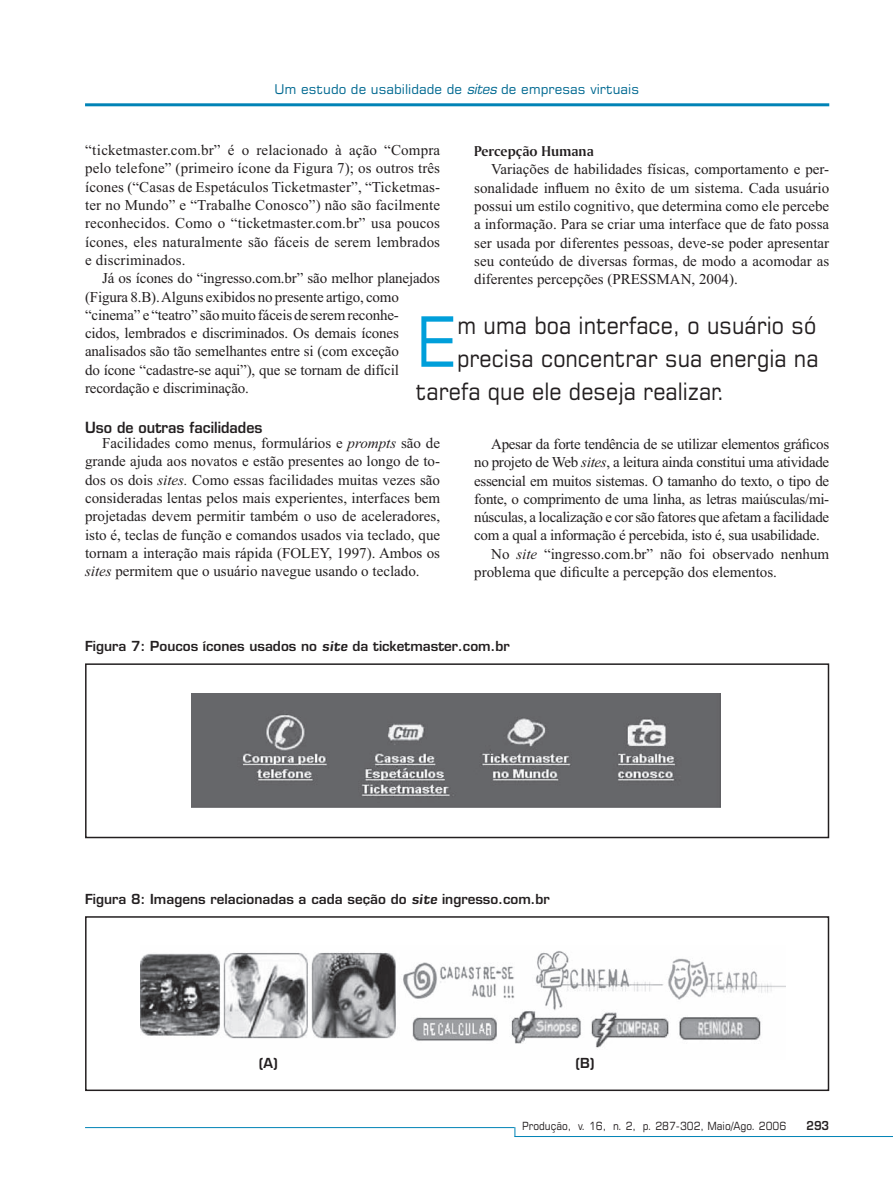
<style>
.page{position:relative;width:893px;height:1191px;background:#fff}
.page>*{position:absolute;margin:0;border:0;box-sizing:border-box;transform-origin:0 0}
.t1{font:69.3px "Square 721 BT";color:#009fda;scale:.9 1}
.t2{font:24px "Square 721 BT";color:#231f20;scale:.9 1}
.t3{font:15px/18.3px "Times";color:#231f20}
.t4{font:15px "Times";letter-spacing:-.02em;color:#231f20}
.t5{font:15px "Amerigo BT Bold A";color:#231f20}
.t6{font:13.5px "Square 721 Dm Normal";color:#231f20}
.t7{font:13.5px "Square 721 BT";color:#006991}
.t8{font:12px "Square 721 Dm Normal";color:#231f20;scale:.9 1}
.t9{font:11.25px "Square 721 BT";color:#231f20;scale:.9 1}
.s1{font-family:"Square 721 BT Italic"}
.s2{font-family:"Square 721 Dm Normal"}
.s3{font-style:italic}
.s4{font-family:"Square 721 Dm";font-style:italic}
</style>
<div class="page">
<hr style="left:85px;top:1127px;width:430px;height:1px;background:#0083b6">
<hr style="left:85px;top:103px;width:744px;height:3px;background:#0083b6">
<hr style="left:515px;top:1136px;width:378px;height:1px;background:#0083b6">
<img style="left:191px;top:693px;width:529px;height:114px">
<div style="left:85px;top:663px;width:744px;height:175px;border:2px solid #231f20"></div>
<img style="left:141px;top:951px;width:645px;height:97px">
<div style="left:85px;top:916px;width:744px;height:175px;border:2px solid #231f20"></div>
<p class="t7" style="left:274px;top:84px;width:366px">Um estudo de usabilidade de <span class="s1">sites</span> de empresas virtuais</p>
<p class="t3" style="left:85px;top:142px;width:357px">“ticketmaster.com.br” é o relacionado à ação “Compra</p>
<p class="t3" style="left:85px;top:161px;width:357px">pelo telefone” (primeiro ícone da Figura 7); os outros três</p>
<p class="t3" style="left:85px;top:179px;width:357px">ícones (“Casas de Espetáculos Ticketmaster”, “Ticketmas-</p>
<p class="t3" style="left:85px;top:197px;width:357px">ter no Mundo” e “Trabalhe Conosco”) não são facilmente</p>
<p class="t3" style="left:85px;top:215px;width:357px">reconhecidos. Como o “ticketmaster.com.br” usa poucos</p>
<p class="t3" style="left:85px;top:234px;width:357px">ícones, eles naturalmente são fáceis de serem lembrados</p>
<p class="t3" style="left:85px;top:252px;width:102px">e discriminados.</p>
<p class="t3" style="left:102px;top:270px;width:340px">Já os ícones do “ingresso.com.br” são melhor planejados</p>
<p class="t3" style="left:85px;top:289px;width:315px">(Figura 8.B). Alguns exibidos no presente artigo, como</p>
<p class="t3" style="left:85px;top:307px;width:315px">“cinema” e “teatro” são muito fáceis de serem reconhe-</p>
<p class="t3" style="left:85px;top:325px;width:315px">cidos, lembrados e discriminados. Os demais ícones</p>
<p class="t3" style="left:85px;top:344px;width:315px">analisados são tão semelhantes entre si (com exceção</p>
<p class="t3" style="left:85px;top:362px;width:315px">do ícone “cadastre-se aqui”), que se tornam de difícil</p>
<p class="t3" style="left:85px;top:380px;width:165px">recordação e discriminação.</p>
<p class="t3" style="left:102px;top:421px;width:340px;line-height:15.3px;text-indent:-17px"><span class="s2">Uso de outras facilidades<br></span>Facilidades como menus, formulários e <span class="s3">prompts</span> são de</p>
<p class="t3" style="left:85px;top:453px;width:357px;text-align:justify">grande ajuda aos novatos e estão presentes ao longo de to&shy;dos os dois <span class="s3">sites.</span> Como essas facilidades muitas vezes são consideradas lentas pelos mais experientes, interfaces bem projetadas devem permitir também o uso de aceleradores, isto é, teclas de função e comandos usados via teclado, que tornam a interação mais rápida (FOLEY, 1997). Ambos os <span class="s3">sites</span> permitem que o usuário navegue usando o teclado.</p>
<p class="t5" style="left:474px;top:145px;width:121px">Percepção Humana</p>
<p class="t3" style="left:491px;top:162px;width:340px">Variações de habilidades físicas, comportamento e per-</p>
<p class="t3" style="left:474px;top:180px;width:357px">sonalidade influem no êxito de um sistema. Cada usuário</p>
<p class="t3" style="left:474px;top:198px;width:357px">possui um estilo cognitivo, que determina como ele percebe</p>
<p class="t3" style="left:474px;top:216px;width:357px">a informação. Para se criar uma interface que de fato possa</p>
<p class="t3" style="left:474px;top:235px;width:357px">ser usada por diferentes pessoas, deve-se poder apresentar</p>
<p class="t3" style="left:474px;top:253px;width:357px">seu conteúdo de diversas formas, de modo a acomodar as</p>
<p class="t3" style="left:474px;top:271px;width:265px">diferentes percepções (PRESSMAN, 2004).</p>
<p class="t1" style="left:416px;top:316px;width:46px">E</p>
<p class="t2" style="left:457px;top:316px;width:401px">m uma boa interface, o usuário só</p>
<p class="t2" style="left:457px;top:349px;width:403px">precisa concentrar sua energia na</p>
<p class="t2" style="left:416px;top:382px;width:346px">tarefa que ele deseja realizar.</p>
<p class="t4" style="left:491px;top:438px;width:340px">Apesar da forte tendência de se utilizar elementos gráficos</p>
<p class="t4" style="left:474px;top:457px;width:357px">no projeto de Web <span class="s3">sites</span>, a leitura ainda constitui uma atividade</p>
<p class="t4" style="left:474px;top:475px;width:357px">essencial em muitos sistemas. O tamanho do texto, o tipo de</p>
<p class="t4" style="left:474px;top:493px;width:357px">fonte, o comprimento de uma linha, as letras maiúsculas/mi-</p>
<p class="t4" style="left:474px;top:512px;width:357px">núsculas, a localização e cor são fatores que afetam a facilidade</p>
<p class="t4" style="left:474px;top:530px;width:347px">com a qual a informação é percebida, isto é, sua usabilidade.</p>
<p class="t3" style="left:491px;top:546px;width:340px">No <span class="s3">site</span> “ingresso.com.br” não foi observado nenhum</p>
<p class="t3" style="left:474px;top:564px;width:304px">problema que dificulte a percepção dos elementos.</p>
<p class="t6" style="left:85px;top:641px;width:426px">Figura 7: Poucos ícones usados no <span class="s4">site</span> da ticketmaster.com.br</p>
<p class="t6" style="left:85px;top:893px;width:466px">Figura 8: Imagens relacionadas a cada seção do <span class="s4">site</span> ingresso.com.br</p>
<p class="t6" style="left:259px;top:1057px;width:20px">(A)</p>
<p class="t6" style="left:576px;top:1057px;width:21px">(B)</p>
<p class="t9" style="left:522px;top:1121px;width:295px">Produção, v. 16, n. 2, p. 287-302, Maio/Ago. 2006</p>
<p class="t8" style="left:806px;top:1121px;width:27px">293</p>
</div>
